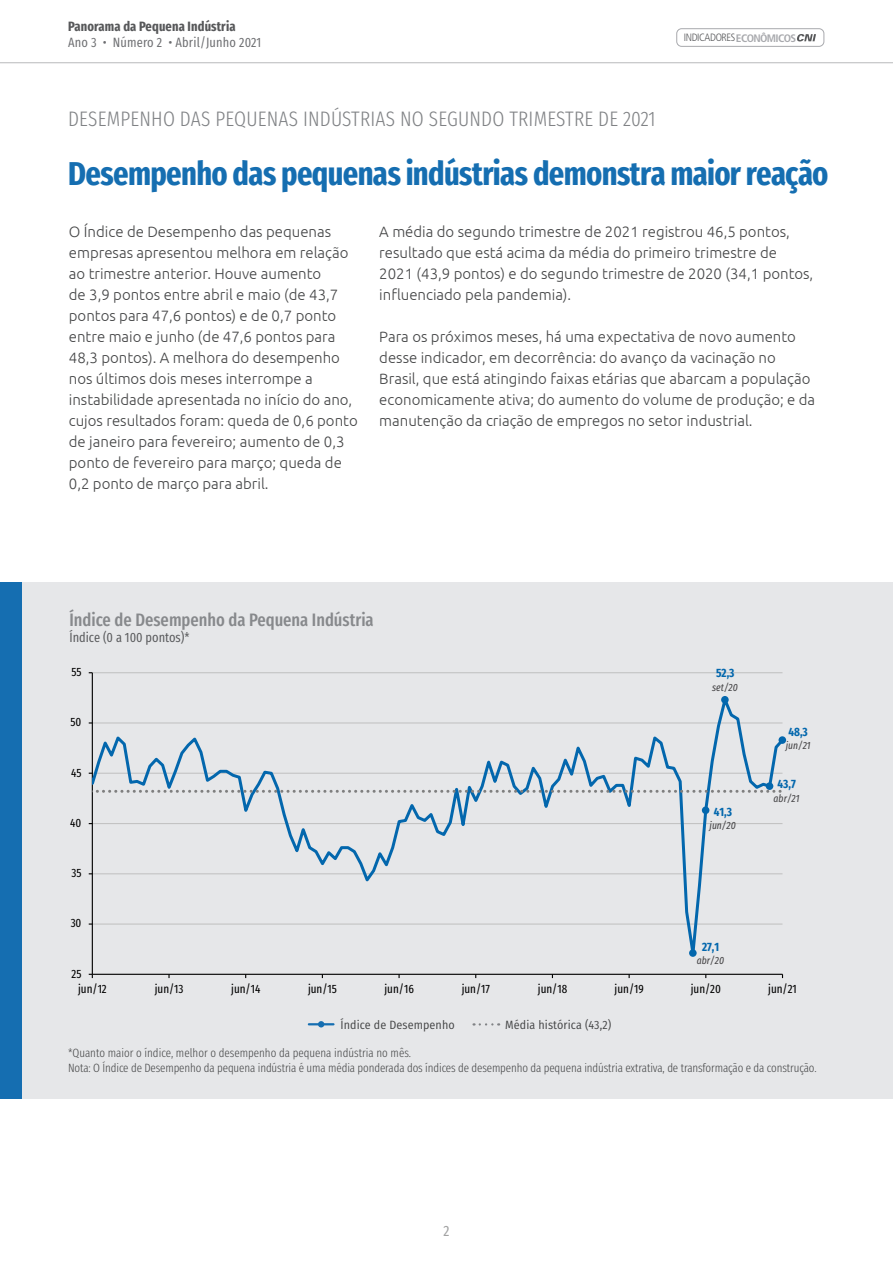
<style>
.page{position:relative;width:893px;height:1263px;background:#fff}
.page>*{position:absolute;margin:0;border:0;box-sizing:border-box;transform-origin:0 0}
.Titulo_da_materia{font:700 33px "Fira Sans Compressed";letter-spacing:-.02em;color:#156eb1}
.t1{font:300 21px "Fira Sans Compressed";letter-spacing:.01em;color:#808285}
.Titulo_do_grafico{font:500 18px "Fira Sans Compressed";color:#87898c}
.Texto_corrido{font:300 15px/21px "Ubuntu";color:#454647}
.t2{font:15px "Fira Sans Compressed";color:#454647}
.t3{font:13.5px "Fira Sans Compressed";letter-spacing:.01em;color:#6c6d70}
.t4{font:700 13.5px "Fira Sans Compressed";letter-spacing:.01em;color:#57585a}
.Titulo_do_grafico-2{font:13.5px "Fira Sans Compressed";color:#57585a}
.t5{font:300 12px "Fira Sans Compressed";letter-spacing:-.01em;color:#454647}
.t6{font:12px "Fira Sans Compressed";color:#000}
.Grafico_legenda{font:12px "Fira Sans Condensed";letter-spacing:.01em;color:#454647}
.t7{font:700 12px "Fira Sans Compressed";color:#0367ad}
.t8{font:300 condensed 10.65px "Frutiger LT Pro";letter-spacing:-.035em;color:#57585a}
.t9{font:italic 10.5px "Fira Sans Compressed";color:#464547}
.s1{font-weight:700;font-size:10.8px;color:#a8a9ad}
</style>
<div class="page">
<hr style="left:0;top:62px;width:893px;height:1px;background:#808285">
<div style="left:676px;top:28px;width:148px;height:19px;border:1px solid #a8a9ad;border-radius:5px"></div>
<svg style="left:797px;top:34px;width:19px;height:7px"></svg>
<div style="left:0;top:583px;width:893px;height:516px;background:#e6e7e9"></div>
<hr style="left:92px;top:672px;width:690px;height:1px;background:#bfbfbf">
<hr style="left:92px;top:673px;width:1px;height:301px;background:#000">
<svg style="left:92px;top:690px;width:692px;height:285px"></svg>
<div style="left:689px;top:949px;width:8px;height:8px;background:#0367ad;border-radius:50%"></div>
<div style="left:702px;top:806px;width:7px;height:8px;background:#0367ad;border-radius:50%"></div>
<div style="left:721px;top:696px;width:8px;height:7px;background:#0367ad;border-radius:50%"></div>
<div style="left:766px;top:782px;width:7px;height:8px;background:#0367ad;border-radius:50%"></div>
<div style="left:778px;top:736px;width:8px;height:8px;background:#0367ad;border-radius:50%"></div>
<svg style="left:92px;top:790px;width:690px;height:3px"></svg>
<div style="left:0;top:583px;width:21px;height:516px;background:#156eb1"></div>
<hr style="left:309px;top:1023px;width:24px;height:2px;background:#156eb1">
<svg style="left:318px;top:1021px;width:6px;height:6px"></svg>
<svg style="left:474px;top:1023px;width:25px;height:2px"></svg>
<p class="t4" style="left:68px;top:15px;width:169px">Panorama da Pequena Indústria</p>
<p class="t3" style="left:68px;top:33px;width:195px">Ano 3 • Número 2 • Abril/Junho 2021</p>
<p class="t8" style="left:684px;top:32px;width:114px">INDICADORES<span class="s1">ECONÔMICOS</span></p>
<p class="t1" style="left:68px;top:104px;width:589px">DESEMPENHO DAS PEQUENAS INDÚSTRIAS NO SEGUNDO TRIMESTRE DE 2021</p>
<p class="Titulo_da_materia" style="left:68px;top:146px;width:762px">Desempenho das pequenas indústrias demonstra maior reação</p>
<p class="Texto_corrido" style="left:69px;top:221px;width:290px">O Índice de Desempenho das pequenas empresas apresentou melhora em relação ao trimestre anterior. Houve aumento<br>de 3,9 pontos entre abril e maio (de 43,7 pontos para 47,6 pontos) e de 0,7 ponto entre maio e junho (de 47,6 pontos para 48,3 pontos). A melhora do desempenho nos últimos dois meses interrompe a instabilidade apresentada no início do ano, cujos resultados foram: queda de 0,6 ponto de janeiro para fevereiro; aumento de 0,3 ponto de fevereiro para março; queda de 0,2 ponto de março para abril.</p>
<p class="Texto_corrido" style="left:379px;top:221px;width:435px">A média do segundo trimestre de 2021 registrou 46,5 pontos, resultado que está acima da média do primeiro trimestre de 2021 (43,9 pontos) e do segundo trimestre de 2020 (34,1 pontos, influenciado pela pandemia).</p>
<p class="Texto_corrido" style="left:379px;top:326px;width:437px">Para os próximos meses, há uma expectativa de novo aumento desse indicador, em decorrência: do avanço da vacinação no Brasil, que está atingindo faixas etárias que abarcam a população economicamente ativa; do aumento do volume de produção; e da manutenção da criação de empregos no setor industrial.</p>
<p class="Titulo_do_grafico" style="left:69px;top:605px;width:306px">Índice de Desempenho da Pequena Indústria</p>
<p class="Titulo_do_grafico-2" style="left:69px;top:627px;width:122px">Índice (0 a 100 pontos)*</p>
<p class="t6" style="left:71px;top:663px;width:12px">55</p>
<p class="t6" style="left:71px;top:713px;width:12px">50</p>
<p class="t6" style="left:71px;top:763px;width:12px">45</p>
<p class="t6" style="left:70px;top:813px;width:13px">40</p>
<p class="t6" style="left:71px;top:864px;width:12px">35</p>
<p class="t6" style="left:71px;top:914px;width:12px">30</p>
<p class="t6" style="left:72px;top:964px;width:11px">25</p>
<p class="t7" style="left:716px;top:663px;width:20px">52,3</p>
<p class="t9" style="left:712px;top:679px;width:27px">set/20</p>
<p class="t7" style="left:714px;top:801px;width:20px">41,3</p>
<p class="t9" style="left:710px;top:817px;width:28px">jun/20</p>
<p class="t7" style="left:788px;top:722px;width:21px">48,3</p>
<p class="t9" style="left:786px;top:738px;width:27px">jun/21</p>
<p class="t7" style="left:778px;top:774px;width:20px">43,7</p>
<p class="t9" style="left:774px;top:790px;width:28px">abr/21</p>
<p class="t7" style="left:702px;top:937px;width:19px">27,1</p>
<p class="t9" style="left:697px;top:952px;width:29px">abr/20</p>
<p class="t6" style="left:78px;top:980px;width:30px">jun/12</p>
<p class="t6" style="left:155px;top:980px;width:30px">jun/13</p>
<p class="t6" style="left:231px;top:980px;width:31px">jun/14</p>
<p class="t6" style="left:308px;top:980px;width:30px">jun/15</p>
<p class="t6" style="left:384px;top:980px;width:31px">jun/16</p>
<p class="t6" style="left:462px;top:980px;width:30px">jun/17</p>
<p class="t6" style="left:538px;top:980px;width:31px">jun/18</p>
<p class="t6" style="left:615px;top:980px;width:31px">jun/19</p>
<p class="t6" style="left:691px;top:980px;width:32px">jun/20</p>
<p class="t6" style="left:768px;top:980px;width:30px">jun/21</p>
<p class="Grafico_legenda" style="left:341px;top:1015px;width:116px">Índice de Desempenho</p>
<p class="Grafico_legenda" style="left:505px;top:1015px;width:108px">Média histórica (43,2)</p>
<p class="t5" style="left:68px;top:1044px;width:345px">*Quanto maior o índice, melhor o desempenho da pequena indústria no mês.</p>
<p class="t5" style="left:68px;top:1059px;width:750px">Nota: O Índice de Desempenho da pequena indústria é uma média ponderada dos índices de desempenho da pequena indústria extrativa, de transformação e da construção.</p>
<p class="t2" style="left:443px;top:1219px;width:8px">2</p>
</div>
